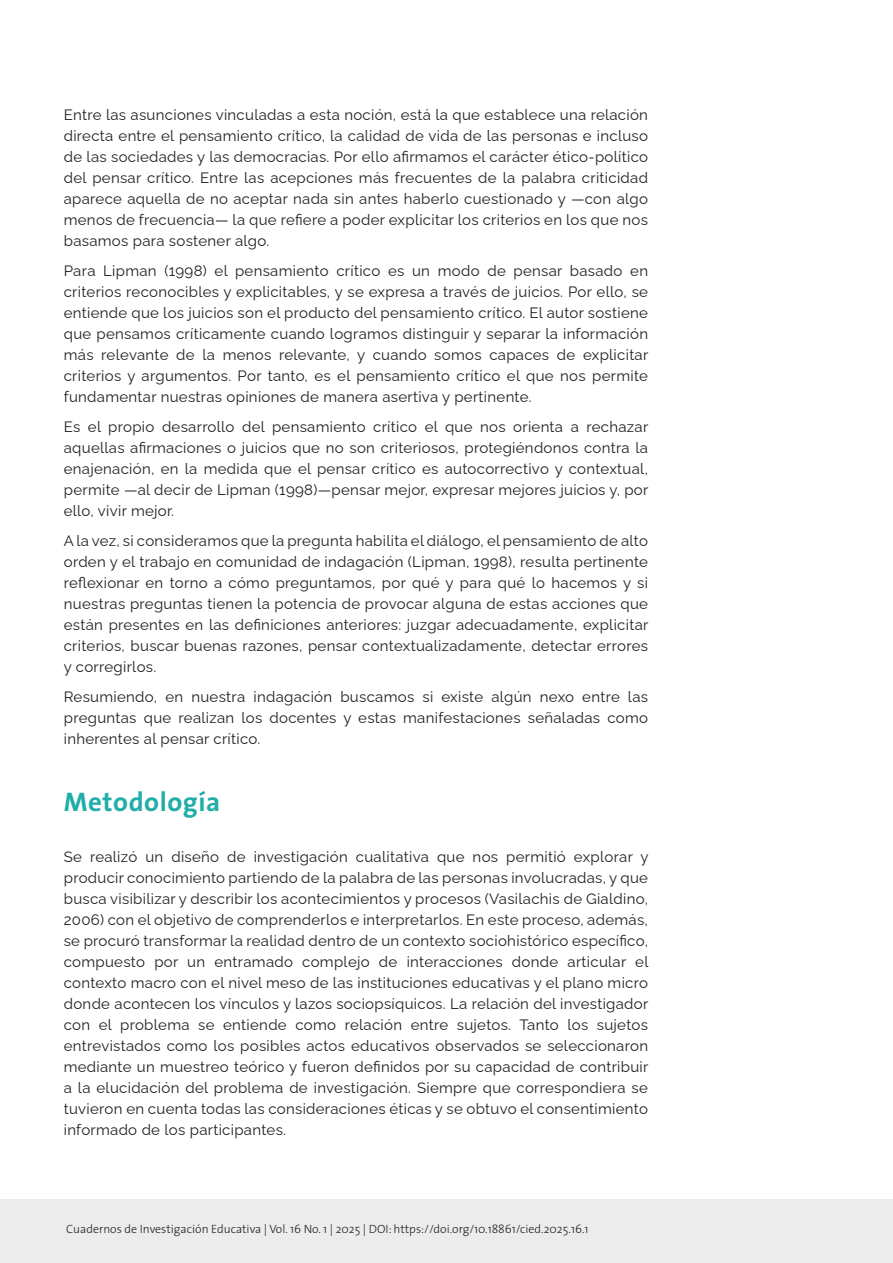
<style>
.page{position:relative;width:893px;height:1263px;background:#fff}
.page>*{position:absolute;margin:0;border:0;box-sizing:border-box;transform-origin:0 0}
.Subtítulo_1{font:700 27px "The Sans";letter-spacing:.02em;color:#21ada8}
.t1{font:15px/21px "Raleway";letter-spacing:.02em;color:#231f20;text-align:justify}
.t2{font:300 12px "The Sans";color:#231f20}
</style>
<div class="page">
<div style="left:0;top:1199px;width:893px;height:64px;background:#ececed"></div>
<p class="t1" style="left:64px;top:103px;width:586px">Entre las asunciones vinculadas a esta noción, está la que establece una relación directa entre el pensamiento crítico, la calidad de vida de las personas e incluso de las sociedades y las democracias. Por ello afirmamos el carácter ético-político del pensar crítico. Entre las acepciones más frecuentes de la palabra criticidad aparece aquella de no aceptar nada sin antes haberlo cuestionado y —con algo menos de frecuencia— la que refiere a poder explicitar los criterios en los que nos basamos para sostener algo.</p>
<p class="t1" style="left:64px;top:259px;width:586px">Para Lipman (1998) el pensamiento crítico es un modo de pensar basado en criterios reconocibles y explicitables, y se expresa a través de juicios. Por ello, se entiende que los juicios son el producto del pensamiento crítico. El autor sostiene que pensamos críticamente cuando logramos distinguir y separar la información más relevante de la menos relevante, y cuando somos capaces de explicitar criterios y argumentos. Por tanto, es el pensamiento crítico el que nos permite fundamentar nuestras opiniones de manera asertiva y pertinente.</p>
<p class="t1" style="left:64px;top:415px;width:586px">Es el propio desarrollo del pensamiento crítico el que nos orienta a rechazar aquellas afirmaciones o juicios que no son criteriosos, protegiéndonos contra la enajenación, en la medida que el pensar crítico es autocorrectivo y contextual, permite —al decir de Lipman (1998)—pensar mejor, expresar mejores juicios y, por ello, vivir mejor.</p>
<p class="t1" style="left:64px;top:529px;width:586px">A la vez, si consideramos que la pregunta habilita el diálogo, el pensamiento de alto orden y el trabajo en comunidad de indagación (Lipman, 1998), resulta pertinente reflexionar en torno a cómo preguntamos, por qué y para qué lo hacemos y si nuestras preguntas tienen la potencia de provocar alguna de estas acciones que están presentes en las definiciones anteriores: juzgar adecuadamente, explicitar criterios, buscar buenas razones, pensar contextualizadamente, detectar errores y corregirlos.</p>
<p class="t1" style="left:64px;top:685px;width:586px">Resumiendo, en nuestra indagación buscamos si existe algún nexo entre las preguntas que realizan los docentes y estas manifestaciones señaladas como inherentes al pensar crítico.</p>
<p class="Subtítulo_1" style="left:64px;top:779px;width:158px">Metodología</p>
<p class="t1" style="left:64px;top:844px;width:586px">Se realizó un diseño de investigación cualitativa que nos permitió explorar y producir conocimiento partiendo de la palabra de las personas involucradas, y que busca visibilizar y describir los acontecimientos y procesos (Vasilachis de Gialdino, 2006) con el objetivo de comprenderlos e interpretarlos. En este proceso, además, se procuró transformar la realidad dentro de un contexto sociohistórico específico, compuesto por un entramado complejo de interacciones donde articular el contexto macro con el nivel meso de las instituciones educativas y el plano micro donde acontecen los vínculos y lazos sociopsíquicos. La relación del investigador con el problema se entiende como relación entre sujetos. Tanto los sujetos entrevistados como los posibles actos educativos observados se seleccionaron mediante un muestreo teórico y fueron definidos por su capacidad de contribuir a la elucidación del problema de investigación. Siempre que correspondiera se tuvieron en cuenta todas las consideraciones éticas y se obtuvo el consentimiento informado de los participantes.</p>
<p class="t2" style="left:66px;top:1218px;width:524px">Cuadernos de Investigación Educativa | Vol. 16 No. 1 | 2025 | DOI: https://doi.org/10.18861/cied.2025.16.1</p>
</div>
